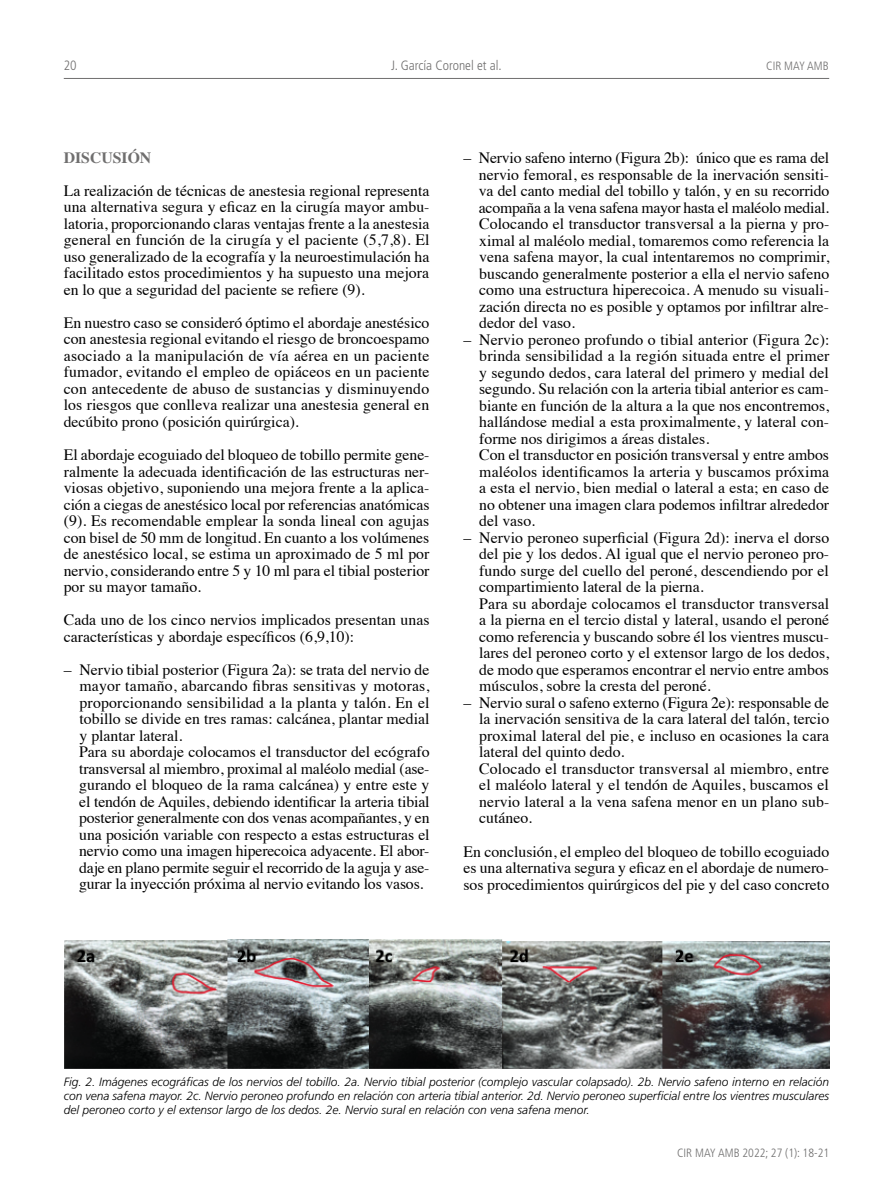
<style>
.page{position:relative;width:893px;height:1191px;background:#fff}
.page>*{position:absolute;margin:0;border:0;box-sizing:border-box;transform-origin:0 0}
.t1{font:15.75px/16.5px "Times";color:#000;text-align:justify}
.t2{font:700 15.75px "Times";color:#706f6f}
.t3{font:300 condensed 13.5px "Frutiger";color:#706f6f}
.t4{font:italic 300 12px/14.2px "Frutiger";color:#000;text-align:justify}
.t5{font:300 condensed 12px "Frutiger";color:#706f6f}
</style>
<div class="page">
<hr style="left:64px;top:78px;width:765px;height:1px;background:#706f6f">
<img style="left:64px;top:939px;width:765px;height:129px">
<p class="t3" style="left:64px;top:57px;width:14px">20</p>
<p class="t3" style="left:391px;top:57px;width:112px">J. García Coronel et al.</p>
<p class="t5" style="left:766px;top:59px;width:64px">CIR MAY AMB</p>
<p class="t2" style="left:64px;top:142px;width:89px">DISCUSIÓN</p>
<p class="t1" style="left:64px;top:181px;width:367px">La realización de técnicas de anestesia regional representa una alternativa segura y eficaz en la cirugía mayor ambu&shy;latoria, proporcionando claras ventajas frente a la anestesia general en función de la cirugía y el paciente (5,7,8). El uso generalizado de la ecografía y la neuroestimulación ha facilitado estos procedimientos y ha supuesto una mejora en lo que a seguridad del paciente se refiere (9).</p>
<p class="t1" style="left:64px;top:313px;width:367px">En nuestro caso se consideró óptimo el abordaje anestésico con anestesia regional evitando el riesgo de broncoespamo asociado a la manipulación de vía aérea en un paciente fumador, evitando el empleo de opiáceos en un paciente con antecedente de abuso de sustancias y disminuyendo los riesgos que conlleva realizar una anestesia general en decúbito prono (posición quirúrgica).</p>
<p class="t1" style="left:64px;top:445px;width:367px">El abordaje ecoguiado del bloqueo de tobillo permite gene&shy;ralmente la adecuada identificación de las estructuras ner&shy;viosas objetivo, suponiendo una mejora frente a la aplica&shy;ción a ciegas de anestésico local por referencias anatómicas (9). Es recomendable emplear la sonda lineal con agujas con bisel de 50 mm de longitud. En cuanto a los volúmenes de anestésico local, se estima un aproximado de 5 ml por nervio, considerando entre 5 y 10 ml para el tibial posterior por su mayor tamaño.</p>
<p class="t1" style="left:64px;top:610px;width:367px">Cada uno de los cinco nervios implicados presentan unas características y abordaje específicos (6,9,10):</p>
<p class="t1" style="left:79px;top:659px;width:352px;text-align:left;text-indent:-15px">– Nervio tibial posterior (Figura 2a): se trata del nervio de mayor tamaño, abarcando fibras sensitivas y motoras, proporcionando sensibilidad a la planta y talón. En el tobillo se divide en tres ramas: calcánea, plantar medial y plantar lateral.<br>Para su abordaje colocamos el transductor del ecógrafo transversal al miembro, proximal al maléolo medial (ase&shy;gurando el bloqueo de la rama calcánea) y entre este y el tendón de Aquiles, debiendo identificar la arteria tibial posterior generalmente con dos venas acompañantes, y en una posición variable con respecto a estas estructuras el nervio como una imagen hiperecoica adyacente. El abor&shy;daje en plano permite seguir el recorrido de la aguja y ase&shy;gurar la inyección próxima al nervio evitando los vasos.</p>
<p class="t1" style="left:479px;top:148px;width:352px;text-indent:-15px">– Nervio safeno interno (Figura 2b): único que es rama del nervio femoral, es responsable de la inervación sensiti&shy;va del canto medial del tobillo y talón, y en su recorrido acompaña a la vena safena mayor hasta el maléolo medial.<br>Colocando el transductor transversal a la pierna y pro&shy;ximal al maléolo medial, tomaremos como referencia la vena safena mayor, la cual intentaremos no comprimir, buscando generalmente posterior a ella el nervio safeno como una estructura hiperecoica. A menudo su visuali&shy;zación directa no es posible y optamos por infiltrar alre&shy;dedor del vaso.</p>
<p class="t1" style="left:479px;top:330px;width:352px;text-align:left;text-indent:-16px">– Nervio peroneo profundo o tibial anterior (Figura 2c): brinda sensibilidad a la región situada entre el primer y segundo dedos, cara lateral del primero y medial del segundo. Su relación con la arteria tibial anterior es cam&shy;biante en función de la altura a la que nos encontremos, hallándose medial a esta proximalmente, y lateral con&shy;forme nos dirigimos a áreas distales.<br>Con el transductor en posición transversal y entre ambos maléolos identificamos la arteria y buscamos próxima a esta el nervio, bien medial o lateral a esta; en caso de no obtener una imagen clara podemos infiltrar alrededor del vaso.</p>
<p class="t1" style="left:479px;top:528px;width:352px;text-align:left;text-indent:-16px">– Nervio peroneo superficial (Figura 2d): inerva el dorso del pie y los dedos. Al igual que el nervio peroneo pro&shy;fundo surge del cuello del peroné, descendiendo por el compartimiento lateral de la pierna.<br>Para su abordaje colocamos el transductor transversal a la pierna en el tercio distal y lateral, usando el peroné como referencia y buscando sobre él los vientres muscu&shy;lares del peroneo corto y el extensor largo de los dedos, de modo que esperamos encontrar el nervio entre ambos músculos, sobre la cresta del peroné.</p>
<p class="t1" style="left:479px;top:693px;width:352px;text-align:left;text-indent:-16px">– Nervio sural o safeno externo (Figura 2e): responsable de la inervación sensitiva de la cara lateral del talón, tercio proximal lateral del pie, e incluso en ocasiones la cara lateral del quinto dedo.<br>Colocado el transductor transversal al miembro, entre el maléolo lateral y el tendón de Aquiles, buscamos el nervio lateral a la vena safena menor en un plano sub&shy;cutáneo.</p>
<p class="t1" style="left:463px;top:841px;width:367px">En conclusión, el empleo del bloqueo de tobillo ecoguiado es una alternativa segura y eficaz en el abordaje de numero&shy;sos procedimientos quirúrgicos del pie y del caso concreto</p>
<p class="t4" style="left:64px;top:1074px;width:767px">Fig. 2. Imágenes ecográficas de los nervios del tobillo. 2a. Nervio tibial posterior (complejo vascular colapsado). 2b. Nervio safeno interno en relación con vena safena mayor. 2c. Nervio peroneo profundo en relación con arteria tibial anterior. 2d. Nervio peroneo superficial entre los vientres musculares del peroneo corto y el extensor largo de los dedos. 2e. Nervio sural en relación con vena safena menor.</p>
<p class="t5" style="left:677px;top:1146px;width:154px">CIR MAY AMB 2022; 27 (1): 18-21</p>
</div>
